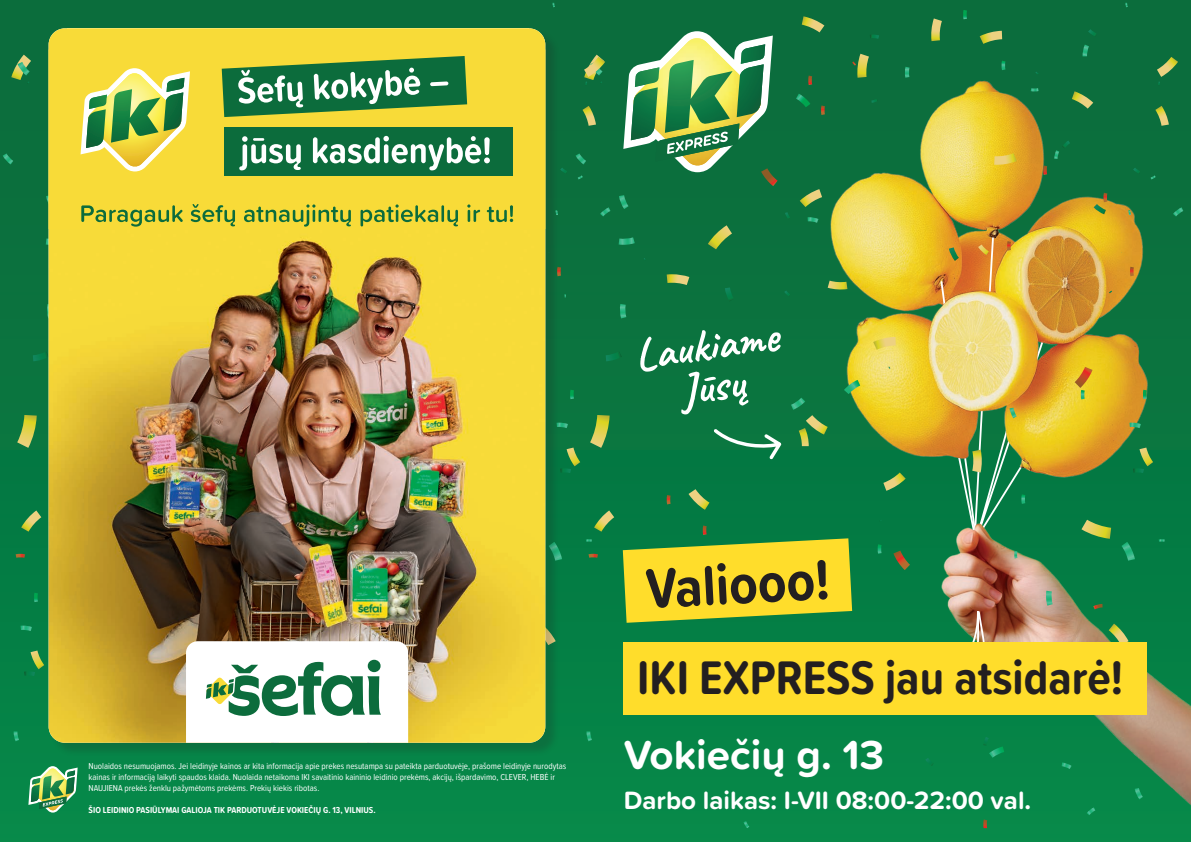
<style>
.page{position:relative;width:1191px;height:842px;background:#fff}
.page>*{position:absolute;margin:0;border:0;box-sizing:border-box;transform-origin:0 0}
.t1{font:700 58px "Proxima Soft Cond";color:#231f20}
.t2{font:700 48.9px "Proxima Soft Cond";color:#231f20}
.t3{font:700 45px/41px "Caveat";color:#fff;text-align:center}
.t4{font:700 42px "Proxima Soft";color:#fff}
.t5{font:700 26px "Proxima Soft";color:#fff}
.t6{font:9px/10.8px "Proxima Soft Cond";color:#fff}
.t7{font:700 9px "Proxima Soft Cond";color:#fff}
</style>
<div class="page">
<div style="left:0;top:0;width:1191px;height:842px;background:linear-gradient(to bottom,#0e6a3b,#068848)"></div>
<img style="left:924px;top:484px;width:267px;height:330px">
<img style="left:801px;top:56px;width:376px;height:450px">
<svg style="left:1093px;top:604px;width:9px;height:5px"></svg>
<svg style="left:821px;top:105px;width:4px;height:10px"></svg>
<svg style="left:1129px;top:267px;width:4px;height:9px"></svg>
<svg style="left:588px;top:554px;width:10px;height:4px"></svg>
<svg style="left:893px;top:550px;width:17px;height:20px"></svg>
<svg style="left:666px;top:495px;width:4px;height:9px"></svg>
<svg style="left:808px;top:76px;width:4px;height:9px"></svg>
<svg style="left:1043px;top:165px;width:4px;height:10px"></svg>
<svg style="left:983px;top:819px;width:4px;height:9px"></svg>
<svg style="left:796px;top:94px;width:14px;height:13px"></svg>
<svg style="left:963px;top:10px;width:4px;height:9px"></svg>
<svg style="left:1142px;top:390px;width:4px;height:9px"></svg>
<svg style="left:1001px;top:61px;width:4px;height:9px"></svg>
<svg style="left:844px;top:380px;width:16px;height:14px"></svg>
<svg style="left:1074px;top:367px;width:18px;height:32px"></svg>
<svg style="left:877px;top:544px;width:4px;height:10px"></svg>
<svg style="left:618px;top:237px;width:17px;height:8px"></svg>
<svg style="left:619px;top:304px;width:7px;height:14px"></svg>
<svg style="left:1030px;top:88px;width:8px;height:4px"></svg>
<svg style="left:1150px;top:175px;width:5px;height:4px"></svg>
<svg style="left:1158px;top:539px;width:6px;height:3px"></svg>
<svg style="left:688px;top:489px;width:21px;height:21px"></svg>
<svg style="left:801px;top:16px;width:23px;height:16px"></svg>
<svg style="left:979px;top:31px;width:23px;height:13px"></svg>
<svg style="left:930px;top:18px;width:12px;height:23px"></svg>
<svg style="left:994px;top:153px;width:22px;height:12px"></svg>
<svg style="left:1071px;top:91px;width:22px;height:18px"></svg>
<svg style="left:1155px;top:106px;width:13px;height:20px"></svg>
<svg style="left:1108px;top:624px;width:20px;height:18px"></svg>
<svg style="left:883px;top:472px;width:22px;height:19px"></svg>
<svg style="left:799px;top:189px;width:23px;height:18px"></svg>
<svg style="left:594px;top:510px;width:20px;height:22px"></svg>
<svg style="left:666px;top:274px;width:23px;height:11px"></svg>
<svg style="left:873px;top:337px;width:22px;height:13px"></svg>
<svg style="left:590px;top:415px;width:19px;height:33px"></svg>
<svg style="left:708px;top:225px;width:24px;height:24px"></svg>
<svg style="left:827px;top:281px;width:20px;height:9px"></svg>
<svg style="left:852px;top:54px;width:17px;height:24px"></svg>
<svg style="left:1081px;top:520px;width:30px;height:19px"></svg>
<svg style="left:1093px;top:193px;width:14px;height:21px"></svg>
<svg style="left:1133px;top:168px;width:7px;height:6px"></svg>
<svg style="left:871px;top:99px;width:6px;height:4px"></svg>
<svg style="left:1054px;top:140px;width:16px;height:19px"></svg>
<svg style="left:785px;top:212px;width:5px;height:7px"></svg>
<svg style="left:983px;top:737px;width:21px;height:21px"></svg>
<svg style="left:925px;top:758px;width:8px;height:8px"></svg>
<svg style="left:1157px;top:57px;width:21px;height:28px"></svg>
<svg style="left:869px;top:35px;width:10px;height:4px"></svg>
<svg style="left:1088px;top:29px;width:8px;height:7px"></svg>
<svg style="left:784px;top:290px;width:6px;height:6px"></svg>
<svg style="left:725px;top:287px;width:9px;height:14px"></svg>
<svg style="left:1133px;top:448px;width:20px;height:25px"></svg>
<svg style="left:605px;top:351px;width:17px;height:10px"></svg>
<svg style="left:807px;top:217px;width:11px;height:6px"></svg>
<svg style="left:1173px;top:207px;width:10px;height:9px"></svg>
<svg style="left:575px;top:153px;width:11px;height:11px"></svg>
<svg style="left:619px;top:195px;width:9px;height:14px"></svg>
<svg style="left:904px;top:67px;width:5px;height:11px"></svg>
<svg style="left:1082px;top:45px;width:7px;height:11px"></svg>
<svg style="left:1129px;top:423px;width:12px;height:5px"></svg>
<svg style="left:1121px;top:542px;width:14px;height:19px"></svg>
<img style="left:924px;top:235px;width:132px;height:407px">
<svg style="left:791px;top:398px;width:36px;height:48px"></svg>
<svg style="left:1061px;top:762px;width:10px;height:7px"></svg>
<svg style="left:1134px;top:788px;width:8px;height:11px"></svg>
<svg style="left:1086px;top:807px;width:9px;height:8px"></svg>
<svg style="left:586px;top:731px;width:6px;height:10px"></svg>
<svg style="left:743px;top:821px;width:6px;height:7px"></svg>
<svg style="left:16px;top:554px;width:9px;height:4px"></svg>
<svg style="left:570px;top:390px;width:4px;height:9px"></svg>
<svg style="left:46px;top:237px;width:3px;height:8px"></svg>
<svg style="left:47px;top:304px;width:2px;height:14px"></svg>
<svg style="left:577px;top:175px;width:6px;height:4px"></svg>
<svg style="left:552px;top:3px;width:3px;height:4px"></svg>
<svg style="left:586px;top:539px;width:6px;height:3px"></svg>
<svg style="left:582px;top:106px;width:14px;height:20px"></svg>
<svg style="left:21px;top:510px;width:20px;height:22px"></svg>
<svg style="left:17px;top:415px;width:20px;height:33px"></svg>
<svg style="left:560px;top:168px;width:7px;height:6px"></svg>
<svg style="left:584px;top:55px;width:21px;height:30px"></svg>
<svg style="left:560px;top:448px;width:20px;height:25px"></svg>
<svg style="left:33px;top:351px;width:16px;height:10px"></svg>
<svg style="left:600px;top:207px;width:10px;height:9px"></svg>
<svg style="left:3px;top:153px;width:10px;height:11px"></svg>
<svg style="left:46px;top:195px;width:3px;height:14px"></svg>
<svg style="left:11px;top:55px;width:20px;height:29px"></svg>
<svg style="left:560px;top:423px;width:8px;height:5px"></svg>
<svg style="left:34px;top:593px;width:4px;height:9px"></svg>
<svg style="left:24px;top:650px;width:20px;height:26px"></svg>
<svg style="left:21px;top:626px;width:11px;height:5px"></svg>
<svg style="left:560px;top:542px;width:2px;height:19px"></svg>
<svg style="left:14px;top:731px;width:5px;height:10px"></svg>
<svg style="left:713px;top:429px;width:68px;height:30px"></svg>
<svg style="left:623px;top:525px;width:229px;height:98px"></svg>
<div style="left:623px;top:642px;width:523px;height:72px;background:#ffdd2b"></div>
<svg style="left:623px;top:31px;width:154px;height:155px"></svg>
<div style="left:50px;top:30px;width:510px;height:727px;background:#231f20;opacity:.2"></div>
<img style="left:49px;top:229px;width:496px;height:514px">
<svg style="left:186px;top:641px;width:222px;height:102px"></svg>
<div style="left:49px;top:28px;width:496px;height:201px;background:#f8db38"></div>
<svg style="left:81px;top:56px;width:453px;height:205px"></svg>
<svg style="left:28px;top:766px;width:50px;height:46px"></svg>
<p class="t6" style="left:89px;top:761px;width:479px">Nuolaidos nesumuojamos. Jei leidinyje kainos ar kita informacija apie prekes nesutampa su pateikta parduotuvėje, prašome leidinyje nurodytas kainas ir informaciją laikyti spaudos klaida. Nuolaida netaikoma IKI savaitinio kaininio leidinio prekėms, akcijų, išpardavimo, CLEVER, HEBĖ ir<br>NAUJIENA prekės ženklu pažymėtoms prekėms. Prekių kiekis ribotas.</p>
<p class="t7" style="left:89px;top:803px;width:288px">ŠIO LEIDINIO PASIŪLYMAI GALIOJA TIK PARDUOTUVĖJE VOKIEČIŲ G. 13, VILNIUS.</p>
<h3 class="t3" style="left:632px;top:335px;width:146px;rotate:-8deg">Laukiame<br>Jūsų</h3>
<h1 class="t1" style="left:643px;top:546px;width:186px;rotate:-3deg">Valiooo!</h1>
<h2 class="t2" style="left:637px;top:641px;width:487px">IKI EXPRESS jau atsidarė!</h2>
<h3 class="t4" style="left:624px;top:723px;width:262px">Vokiečių g. 13</h3>
<h3 class="t5" style="left:624px;top:780px;width:409px">Darbo laikas: I-VII 08:00-22:00 val.</h3>
</div>
